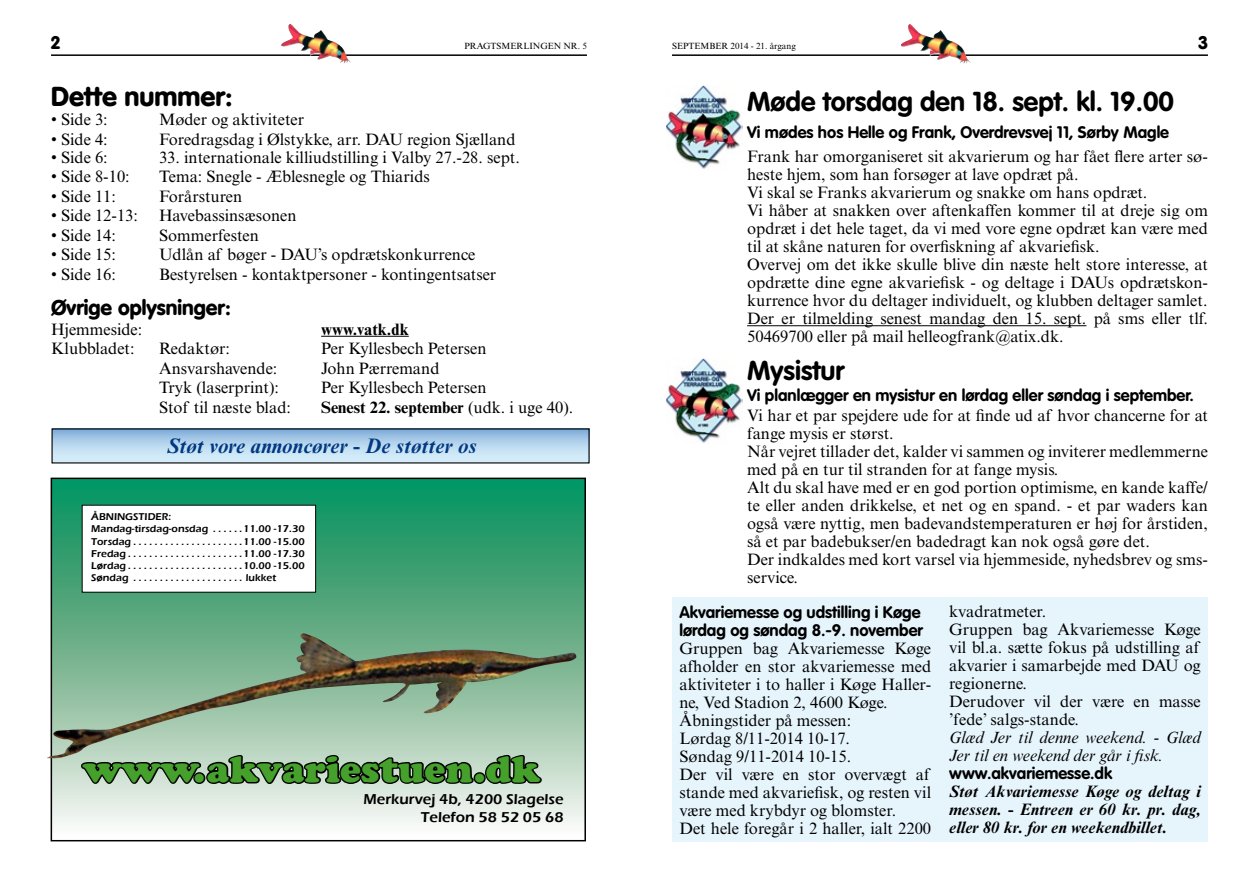
<style>
.page{position:relative;width:1259px;height:893px;background:#fff}
.page>*{position:absolute;margin:0;border:0;box-sizing:border-box;transform-origin:0 0}
.t1{font:900 38.4px "Cooper";color:#45a12b}
.t2{font:700 27px "VAG Rounded Std";color:#000}
.t3{font:900 27px "VAG Rounded Std";color:#000}
.t4{font:italic 700 21px "Times New Roman MT Std";color:#003882}
.t5{font:900 21px "VAG Rounded Std";color:#000}
.t6{font:16.5px/18px "Times New Roman MT Std";color:#000}
.t7{font:700 16.5px/18px "VAG Rounded Std";color:#000}
.t8{font:italic 700 16.5px/18px "Times New Roman MT Std";color:#000;text-align:justify}
.t9{font:italic 16.5px/18px "Times New Roman MT Std";color:#000}
.t10{font:700 16.5px "Times New Roman MT Std";color:#000}
.t11{font:600 14.7px/17.7px "Eras ITC";color:#000;text-align:right}
.t12{font:600 10.2px/12.1px "Eras ITC";color:#000}
.t13{font:9px "Times New Roman MT Std";color:#000}
.s1{font-weight:400}
</style>
<div class="page">
<hr style="left:51px;top:54px;width:536px;height:2px;background:#000">
<img style="left:280px;top:24px;width:71px;height:39px">
<hr style="left:672px;top:54px;width:536px;height:2px;background:#000">
<img style="left:900px;top:24px;width:71px;height:40px">
<div style="left:672px;top:597px;width:536px;height:245px;background:#e6f4fc"></div>
<svg style="left:53px;top:480px;width:531px;height:343px;background:#36a378"></svg>
<svg style="left:79px;top:551px;width:465px;height:290px"></svg>
<img style="left:47px;top:633px;width:529px;height:126px">
<div style="left:82px;top:505px;width:234px;height:87px;background:#fff"></div>
<div style="left:82px;top:505px;width:234px;height:88px;border:1px solid #000"></div>
<hr style="left:321px;top:336px;width:88px;height:1px;background:#000">
<hr style="left:747px;top:325px;width:339px;height:1px;background:#000">
<img style="left:666px;top:85px;width:76px;height:84px">
<img style="left:666px;top:359px;width:76px;height:84px">
<svg style="left:53px;top:430px;width:534px;height:31px;background:#b4d4ed"></svg>
<p class="t13" style="left:464px;top:41px;width:124px">PRAGTSMERLINGEN NR. 5</p>
<p class="t13" style="left:672px;top:41px;width:125px">SEPTEMBER 2014 - 21. årgang</p>
<h2 class="t3" style="left:51px;top:80px;width:183px">Dette nummer:</h2>
<p class="t6" style="left:51px;top:111px;width:58px">• Side 3:</p>
<p class="t6" style="left:159px;top:111px;width:147px">Møder og aktiviteter</p>
<p class="t6" style="left:51px;top:130px;width:58px">• Side 4:</p>
<p class="t6" style="left:159px;top:130px;width:358px">Foredragsdag i Ølstykke, arr. DAU region Sjælland</p>
<p class="t6" style="left:51px;top:148px;width:58px">• Side 6:</p>
<p class="t6" style="left:159px;top:148px;width:362px">33. internationale killiudstilling i Valby 27.-28. sept.</p>
<p class="t6" style="left:51px;top:168px;width:80px">• Side 8-10:</p>
<p class="t6" style="left:159px;top:168px;width:272px">Tema: Snegle - Æblesnegle og Thiarids</p>
<p class="t6" style="left:51px;top:187px;width:66px">• Side 11:</p>
<p class="t6" style="left:159px;top:187px;width:85px">Forårsturen</p>
<p class="t6" style="left:51px;top:207px;width:88px">• Side 12-13:</p>
<p class="t6" style="left:159px;top:207px;width:139px">Havebassinsæsonen</p>
<p class="t6" style="left:51px;top:226px;width:66px">• Side 14:</p>
<p class="t6" style="left:159px;top:226px;width:101px">Sommerfesten</p>
<p class="t6" style="left:51px;top:246px;width:66px">• Side 15:</p>
<p class="t6" style="left:159px;top:246px;width:318px">Udlån af bøger - DAU’s opdrætskonkurrence</p>
<p class="t6" style="left:51px;top:265px;width:66px">• Side 16:</p>
<p class="t6" style="left:159px;top:265px;width:339px">Bestyrelsen - kontaktpersoner - kontingentsatser</p>
<p class="t5" style="left:51px;top:295px;width:181px">Øvrige oplysninger:</p>
<p class="t6" style="left:51px;top:320px;width:93px">Hjemmeside:</p>
<p class="t10" style="left:321px;top:319px;width:89px">www.vatk.dk</p>
<p class="t6" style="left:51px;top:340px;width:85px">Klubbladet:</p>
<p class="t6" style="left:159px;top:340px;width:72px">Redaktør:</p>
<p class="t6" style="left:321px;top:340px;width:167px">Per Kyllesbech Petersen</p>
<p class="t6" style="left:159px;top:359px;width:120px">Ansvarshavende:</p>
<p class="t6" style="left:321px;top:359px;width:120px">John Pærremand</p>
<p class="t6" style="left:159px;top:379px;width:122px">Tryk (laserprint):</p>
<p class="t6" style="left:321px;top:379px;width:167px">Per Kyllesbech Petersen</p>
<p class="t6" style="left:159px;top:398px;width:133px">Stof til næste blad:</p>
<p class="t10" style="left:321px;top:397px;width:254px">Senest 22. september <span class="s1">(udk. i uge 40).</span></p>
<p class="t4" style="left:167px;top:433px;width:311px">Støt vore annoncører - De støtter os</p>
<p class="t12" style="left:91px;top:511px;width:215px">ÅBNINGSTIDER:<br>Mandag-tirsdag-onsdag . . . . . .11 .00 -17 .30<br>Torsdag .................... .11 .00 -15 .00<br>Fredag ..................... .11 .00 -17 .30<br>Lørdag ..................... .10 .00 -15 .00<br>Søndag .................... . lukket</p>
<h1 class="t1" style="left:83px;top:747px;width:459px">www.akvariestuen.dk</h1>
<p class="t11" style="left:363px;top:790px;width:202px">Merkurvej 4b, 4200 Slagelse<br>Telefon 58 52 05 68</p>
<h2 class="t2" style="left:747px;top:86px;width:428px">Møde torsdag den 18. sept. kl. 19.00</h2>
<p class="t7" style="left:747px;top:124px;width:423px">Vi mødes hos Helle og Frank, Overdrevsvej 11, Sørby Magle</p>
<p class="t6" style="left:747px;top:147px;width:462px">Frank har omorganiseret sit akvarierum og har fået flere arter sø&shy;heste hjem, som han forsøger at lave opdræt på.<br>Vi skal se Franks akvarierum og snakke om hans opdræt.<br>Vi håber at snakken over aftenkaffen kommer til at dreje sig om opdræt i det hele taget, da vi med vore egne opdræt kan være med til at skåne naturen for overfiskning af akvariefisk.<br>Overvej om det ikke skulle blive din næste helt store interesse, at opdrætte dine egne akvariefisk - og deltage i DAUs opdrætskon&shy;kurrence hvor du deltager individuelt, og klubben deltager samlet.<br>Der er tilmelding senest mandag den 15. sept. på sms eller tlf.<br>50469700 eller på mail helleogfrank@atix.dk.</p>
<h2 class="t2" style="left:747px;top:355px;width:99px">Mysistur</h2>
<p class="t7" style="left:747px;top:387px;width:448px">Vi planlægger en mysistur en lørdag eller søndag i september.</p>
<p class="t6" style="left:747px;top:407px;width:462px">Vi har et par spejdere ude for at finde ud af hvor chancerne for at fange mysis er størst.<br>Når vejret tillader det, kalder vi sammen og inviterer medlemmerne med på en tur til stranden for at fange mysis.<br>Alt du skal have med er en god portion optimisme, en kande kaffe/ te eller anden drikkelse, et net og en spand. - et par waders kan også være nyttig, men badevandstemperaturen er høj for årstiden, så et par badebukser/en badedragt kan nok også gøre det.<br>Der indkaldes med kort varsel via hjemmeside, nyhedsbrev og sms&shy;service.</p>
<p class="t7" style="left:679px;top:603px;width:245px">Akvariemesse og udstilling i Køge lørdag og søndag 8.-9. november</p>
<p class="t6" style="left:679px;top:639px;width:253px">Gruppen bag Akvariemesse Køge afholder en stor akvariemesse med aktiviteter i to haller i Køge Haller&shy;ne, Ved Stadion 2, 4600 Køge.<br>Åbningstider på messen:<br>Lørdag 8/11-2014 10-17.<br>Søndag 9/11-2014 10-15.<br>Der vil være en stor overvægt af stande med akvariefisk, og resten vil være med krybdyr og blomster.<br>Det hele foregår i 2 haller, ialt 2200</p>
<p class="t6" style="left:949px;top:602px;width:253px">kvadratmeter.<br>Gruppen bag Akvariemesse Køge vil bl.a. sætte fokus på udstilling af akvarier i samarbejde med DAU og regionerne.<br>Derudover vil der være en masse ’fede’ salgs-stande.</p>
<p class="t9" style="left:949px;top:728px;width:253px">Glæd Jer til denne weekend. - Glæd<br>Jer til en weekend der går i fisk.</p>
<p class="t7" style="left:949px;top:764px;width:165px">www.akvariemesse.dk</p>
<p class="t8" style="left:949px;top:782px;width:253px">Støt Akvariemesse Køge og deltag i messen. - Entreen er 60 kr. pr. dag, eller 80 kr. for en weekendbillet.</p>
</div>
